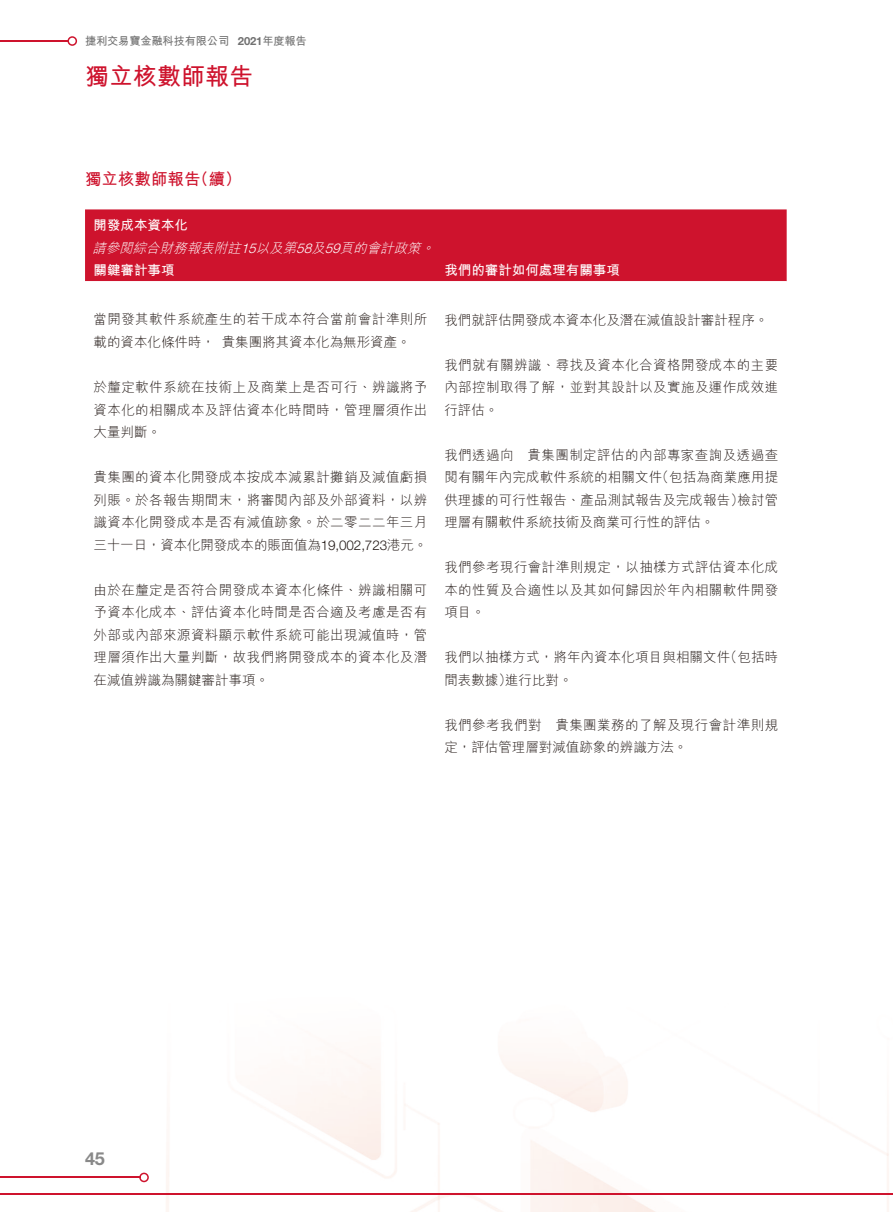
<style>
.page{position:relative;width:893px;height:1212px;background:#fff}
.page>*{position:absolute;margin:0;border:0;box-sizing:border-box;transform-origin:0 0}
.t1{font:24px "M Hei HK Bold E Ten B5 H";color:#ce132d}
.t2{font:700 18px "Helvetica Neue LT Std";color:#898989}
.t3{font:16.5px "M Hei HK Bold E Ten B5 H";color:#ce132d}
.t4{font:13.5px/22.5px "M Hei HK Light E Ten B5 H";letter-spacing:.03em;color:#231916;text-align:justify}
.t5{font:13.5px/22.5px "M Hei HK Light E Ten B5 H";letter-spacing:.01em;color:#231916}
.t6{font:italic 13.5px "M Hei HK Light E Ten B5 H";color:#fff}
.t7{font:13.5px "M Hei HK Bold E Ten B5 H";color:#fff}
.t8{font:13.5px "M Hei HK Light E Ten B5 H";color:#231916}
.t9{font:11.25px "M Hei HK Bold E Ten B5 H";letter-spacing:-.015em;color:#717171}
.s1{font-family:"Helvetica Neue LT Std";font-weight:700}
.s2{font-family:"Helvetica Neue LT Std";font-weight:300}
</style>
<div class="page">
<img style="left:0;top:1051px;width:893px;height:161px">
<svg style="left:67px;top:36px;width:10px;height:10px"></svg>
<hr style="left:0;top:40px;width:69px;height:2px;background:#ce132d">
<svg style="left:139px;top:1172px;width:10px;height:10px"></svg>
<hr style="left:0;top:1177px;width:141px;height:1px;background:#ce132d">
<hr style="left:0;top:1193px;width:893px;height:1px;background:#ce132d">
<div style="left:85px;top:209px;width:702px;height:72px;background:#ce132d"></div>
<p class="t9" style="left:85px;top:37px;width:223px">捷利交易寶金融科技有限公司 <span class="s1">2021</span>年度報告</p>
<h1 class="t1" style="left:85px;top:67px;width:169px">獨立核數師報告</h1>
<p class="t3" style="left:85px;top:172px;width:158px">獨立核數師報告（續）</p>
<p class="t7" style="left:94px;top:220px;width:96px">開發成本資本化</p>
<p class="t6" style="left:92px;top:243px;width:347px">請參閱綜合財務報表附註<span class="s2">15</span>以及第<span class="s2">58</span>及<span class="s2">59</span>頁的會計政策。</p>
<p class="t7" style="left:94px;top:265px;width:82px">關鍵審計事項</p>
<p class="t7" style="left:444px;top:265px;width:177px">我們的審計如何處理有關事項</p>
<p class="t4" style="left:94px;top:310px;width:335px">當開發其軟件系統產生的若干成本符合當前會計準則所載的資本化條件時，貴集團將其資本化為無形資產。</p>
<p class="t4" style="left:94px;top:377px;width:335px">於釐定軟件系統在技術上及商業上是否可行、辨識將予資本化的相關成本及評估資本化時間時，管理層須作出大量判斷。</p>
<p class="t4" style="left:94px;top:467px;width:335px">貴集團的資本化開發成本按成本減累計攤銷及減值虧損列賬。於各報告期間末，將審閱內部及外部資料，以辨識資本化開發成本是否有減值跡象。於二零二二年三月三十一日，資本化開發成本的賬面值為<span class="s2">19,002,723</span>港元。</p>
<p class="t4" style="left:94px;top:580px;width:335px">由於在釐定是否符合開發成本資本化條件、辨識相關可予資本化成本、評估資本化時間是否合適及考慮是否有外部或內部來源資料顯示軟件系統可能出現減值時，管理層須作出大量判斷，故我們將開發成本的資本化及潛在減值辨識為關鍵審計事項。</p>
<p class="t8" style="left:444px;top:314px;width:325px">我們就評估開發成本資本化及潛在減值設計審計程序。</p>
<p class="t4" style="left:444px;top:355px;width:335px">我們就有關辨識、尋找及資本化合資格開發成本的主要內部控制取得了解，並對其設計以及實施及運作成效進行評估。</p>
<p class="t4" style="left:444px;top:445px;width:335px">我們透過向 貴集團制定評估的內部專家查詢及透過查閱有關年內完成軟件系統的相關文件（包括為商業應用提供理據的可行性報告、產品測試報告及完成報告）檢討管理層有關軟件系統技術及商業可行性的評估。</p>
<p class="t4" style="left:444px;top:557px;width:335px">我們參考現行會計準則規定，以抽樣方式評估資本化成本的性質及合適性以及其如何歸因於年內相關軟件開發項目。</p>
<p class="t5" style="left:444px;top:647px;width:335px">我們以抽樣方式，將年內資本化項目與相關文件（包括時間表數據）進行比對。</p>
<p class="t4" style="left:444px;top:715px;width:335px">我們參考我們對 貴集團業務的了解及現行會計準則規定，評估管理層對減值跡象的辨識方法。</p>
<h2 class="t2" style="left:85px;top:1152px;width:21px">45</h2>
</div>
